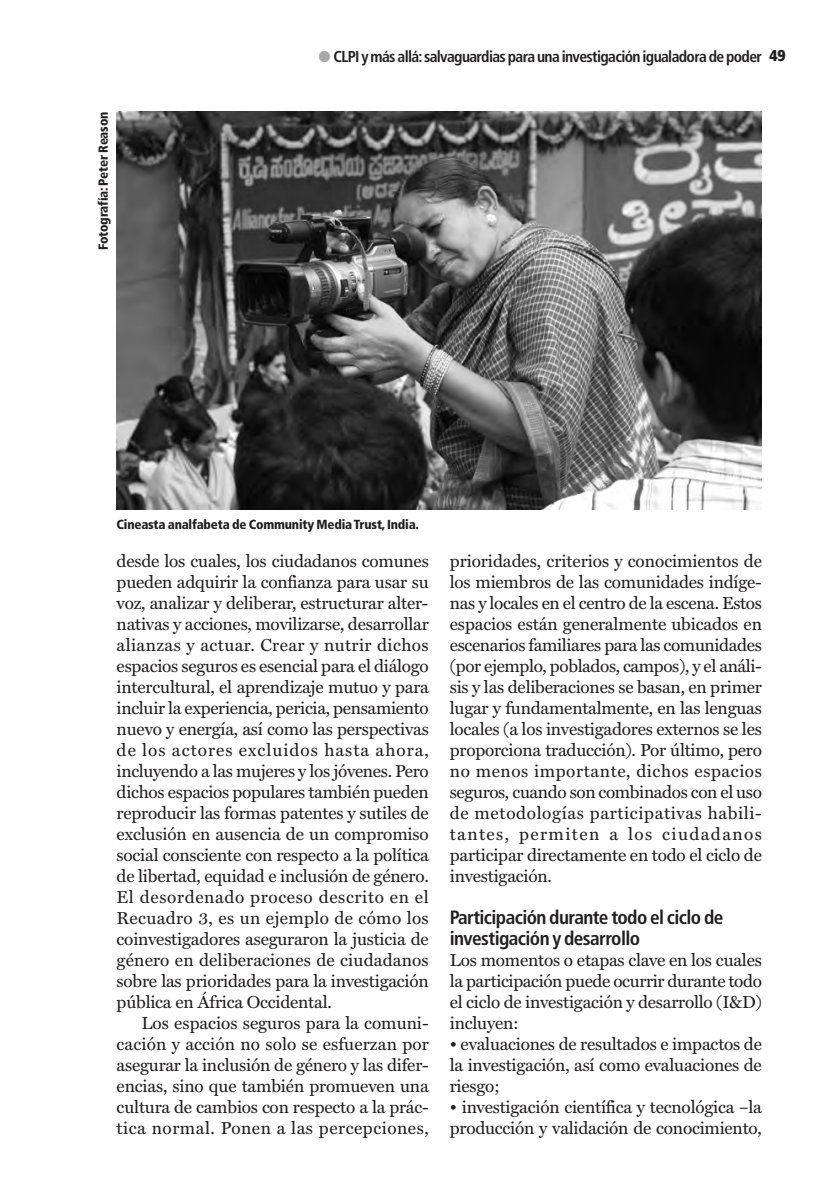
<style>
.page{position:relative;width:829px;height:1191px;background:#fff}
.page>*{position:absolute;margin:0;border:0;box-sizing:border-box;transform-origin:0 0}
.t1{font:700 condensed 19.25px/21px "Frutiger LT Std";letter-spacing:-.03em;color:#231f20}
.t2{font:17.5px/21px "Miller Text";letter-spacing:-.015em;color:#231f20;text-align:justify}
.t3{font:17.5px "Miller Text";letter-spacing:.025em;color:#231f20}
.t4{font:17.5px "Miller Text";letter-spacing:.01em;color:#231f20}
.t5{font:17.5px "Miller Text";letter-spacing:.005em;color:#231f20}
.t6{font:17.5px "Miller Text";letter-spacing:.03em;color:#231f20}
.t7{font:17.5px "Miller Text";letter-spacing:.06em;color:#231f20}
.t8{font:17.5px "Miller Text";letter-spacing:.035em;color:#231f20}
.t9{font:17.5px "Miller Text";letter-spacing:.015em;color:#231f20}
.t10{font:700 condensed 15.75px "Frutiger LT Std";letter-spacing:-.04em;color:#231f20}
.t11{font:900 condensed 13.12px "Frutiger LT Std";letter-spacing:-.015em;color:#231f20}
.s1{color:#a8a9ad}
.s2{font-weight:900}
</style>
<div class="page">
<img style="left:117px;top:112px;width:644px;height:397px">
<p class="t11" style="left:98px;top:250px;width:140px;rotate:-90deg">Fotografía: Peter Reason</p>
<p class="t10" style="left:318px;top:50px;width:469px"><span class="s1">●</span> CLPI y más allá: salvaguardias para una investigación igualadora de poder <span class="s2">49</span></p>
<p class="t11" style="left:117px;top:519px;width:304px">Cineasta analfabeta de Community Media Trust, India.</p>
<p class="t2" style="left:117px;top:552px;width:313px">desde los cuales, los ciudadanos comunes</p>
<p class="t2" style="left:117px;top:573px;width:313px">pueden adquirir la confianza para usar su</p>
<p class="t2" style="left:117px;top:594px;width:313px">voz, analizar y deliberar, estructurar alter-</p>
<p class="t2" style="left:117px;top:615px;width:313px">nativas y acciones, movilizarse, desarrollar</p>
<p class="t3" style="left:117px;top:638px;width:313px">alianzas y actuar. Crear y nutrir dichos</p>
<p class="t2" style="left:117px;top:657px;width:313px">espacios seguros es esencial para el diálogo</p>
<p class="t2" style="left:117px;top:678px;width:313px">intercultural, el aprendizaje mutuo y para</p>
<p class="t2" style="left:117px;top:699px;width:313px">incluir la experiencia, pericia, pensamiento</p>
<p class="t2" style="left:117px;top:720px;width:313px">nuevo y energía, así como las perspectivas</p>
<p class="t7" style="left:117px;top:743px;width:313px">de los actores excluidos hasta ahora,</p>
<p class="t2" style="left:117px;top:762px;width:313px">incluyendo a las mujeres y los jóvenes. Pero</p>
<p class="t2" style="left:117px;top:783px;width:313px">dichos espacios populares también pueden</p>
<p class="t2" style="left:117px;top:804px;width:314px">reproducir las formas patentes y sutiles de</p>
<p class="t2" style="left:117px;top:825px;width:313px">exclusión en ausencia de un compromiso</p>
<p class="t2" style="left:117px;top:846px;width:313px">social consciente con respecto a la política</p>
<p class="t2" style="left:117px;top:867px;width:313px">de libertad, equidad e inclusión de género.</p>
<p class="t8" style="left:117px;top:890px;width:313px">El desordenado proceso descrito en el</p>
<p class="t9" style="left:117px;top:911px;width:313px">Recuadro 3, es un ejemplo de cómo los</p>
<p class="t2" style="left:117px;top:930px;width:313px">coinvestigadores aseguraron la justicia de</p>
<p class="t4" style="left:117px;top:953px;width:313px">género en deliberaciones de ciudadanos</p>
<p class="t2" style="left:117px;top:972px;width:313px">sobre las prioridades para la investigación</p>
<p class="t2" style="left:117px;top:993px;width:217px">pública en África Occidental.</p>
<p class="t2" style="left:141px;top:1014px;width:288px">Los espacios seguros para la comuni-</p>
<p class="t5" style="left:117px;top:1037px;width:313px">cación y acción no solo se esfuerzan por</p>
<p class="t2" style="left:117px;top:1056px;width:313px">asegurar la inclusión de género y las difer-</p>
<p class="t2" style="left:117px;top:1077px;width:313px">encias, sino que también promueven una</p>
<p class="t2" style="left:117px;top:1098px;width:313px">cultura de cambios con respecto a la prác-</p>
<p class="t6" style="left:117px;top:1121px;width:313px">tica normal. Ponen a las percepciones,</p>
<p class="t2" style="left:450px;top:552px;width:314px">prioridades, criterios y conocimientos de los miembros de las comunidades indíge&shy;nas y locales en el centro de la escena. Estos espacios están generalmente ubicados en escenarios familiares para las comunidades (por ejemplo, poblados, campos), y el análi&shy;sis y las deliberaciones se basan, en primer lugar y fundamentalmente, en las lenguas locales (a los investigadores externos se les proporciona traducción). Por último, pero no menos importante, dichos espacios seguros, cuando son combinados con el uso de metodologías participativas habili&shy;tantes, permiten a los ciudadanos participar directamente en todo el ciclo de investigación.</p>
<p class="t1" style="left:450px;top:908px;width:275px">Participación durante todo el ciclo de investigación y desarrollo</p>
<p class="t2" style="left:450px;top:951px;width:313px">Los momentos o etapas clave en los cuales la participación puede ocurrir durante todo el ciclo de investigación y desarrollo (I&amp;D) incluyen:</p>
<p class="t2" style="left:450px;top:1035px;width:313px">• evaluaciones de resultados e impactos de la investigación, así como evaluaciones de riesgo;</p>
<p class="t2" style="left:450px;top:1098px;width:313px">• investigación científica y tecnológica –la producción y validación de conocimiento,</p>
</div>
